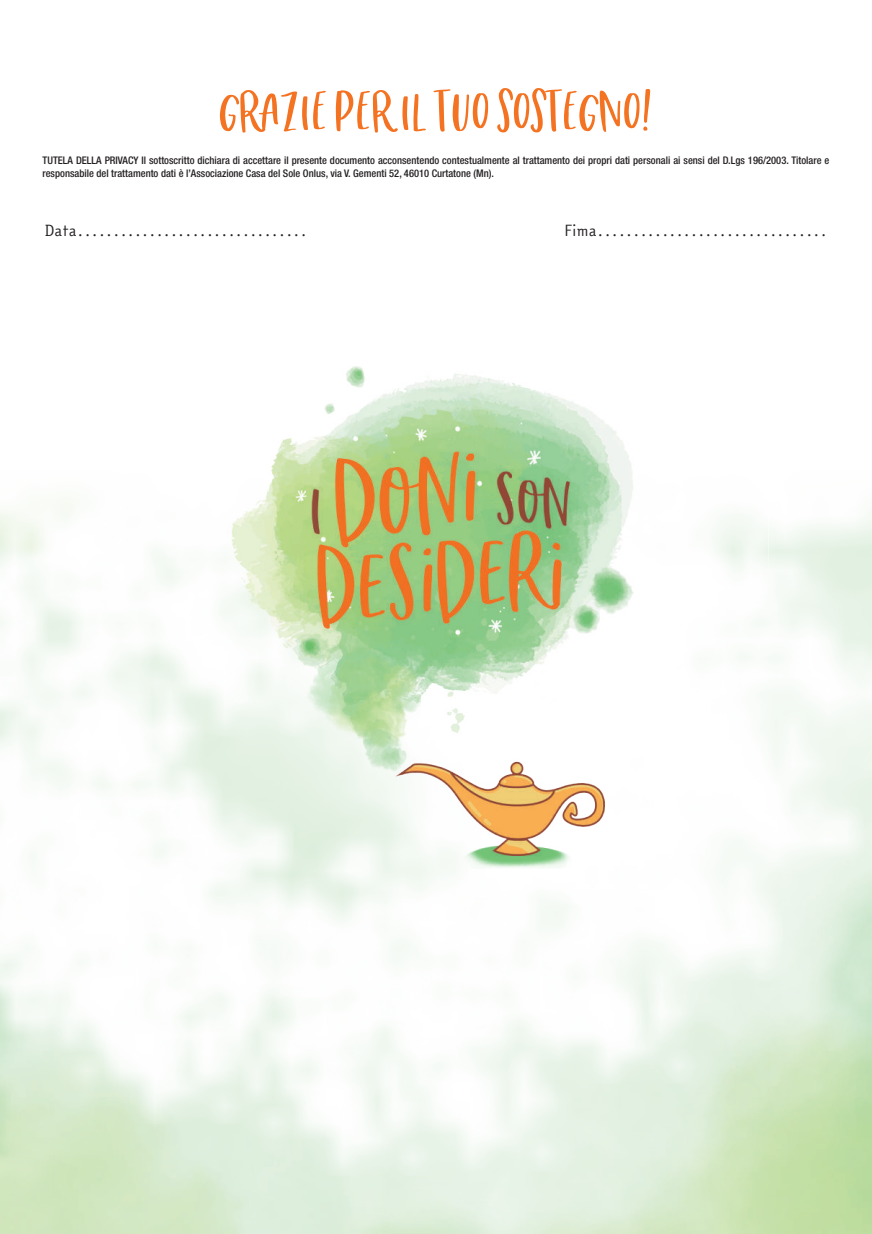
<style>
.page{position:relative;width:872px;height:1234px;background:#fff}
.page>*{position:absolute;margin:0;border:0;box-sizing:border-box;transform-origin:0 0}
.t1{font:67.5px "Chinup Buttercup Cutecaps";color:#f47323}
.t2{font:15px "Easy Reading PRO";color:#231f20}
.t3{font:500 condensed 10.5px/12.6px "Helvetica Neue";color:#231f20}
</style>
<div class="page">
<img style="left:231px;top:366px;width:403px;height:501px">
<h1 class="t1" style="left:219px;top:75px;width:436px">GRAZIE PER IL TUO SOSTEGNO!</h1>
<p class="t3" style="left:43px;top:154px;width:788px">TUTELA DELLA PRIVACY Il sottoscritto dichiara di accettare il presente documento acconsentendo contestualmente al trattamento dei propri dati personali ai sensi del D.Lgs 196/2003. Titolare e responsabile del trattamento dati è l’Associazione Casa del Sole Onlus, via V. Gementi 52, 46010 Curtatone (Mn).</p>
<h2 class="t2" style="left:44px;top:219px;width:264px">Data................................</h2>
<h2 class="t2" style="left:565px;top:219px;width:264px">Fima................................</h2>
</div>
